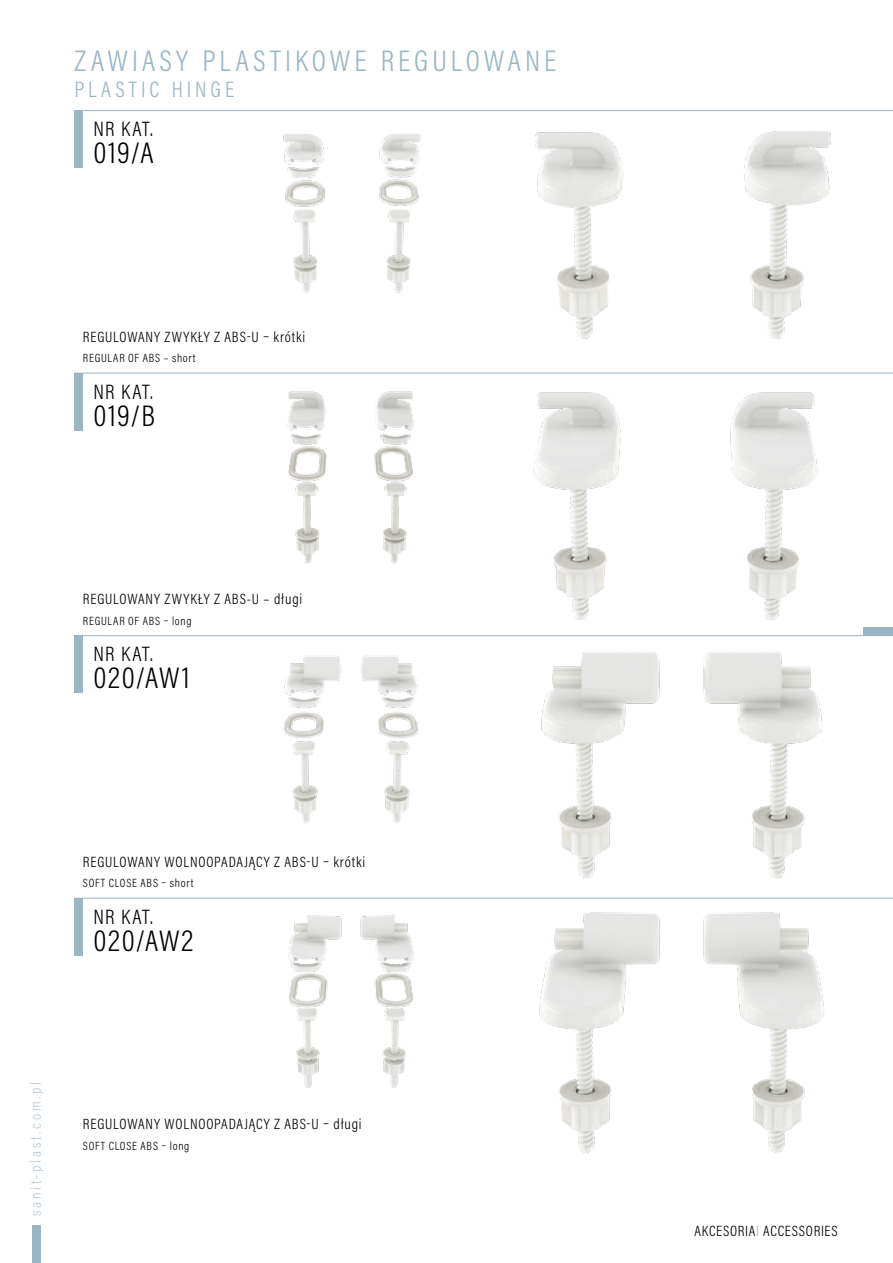
<style>
.page{position:relative;width:893px;height:1263px;background:#fff}
.page>*{position:absolute;margin:0;border:0;box-sizing:border-box;transform-origin:0 0}
.t1{font:300 30px "Acumin Pro Cond";letter-spacing:.135em;color:#9ab5c3}
.t2{font:300 30px "Acumin Pro Cond";letter-spacing:.055em;color:#000}
.t3{font:300 22.5px "Acumin Pro Cond";letter-spacing:.175em;color:#9ab5c3}
.t4{font:300 21px "Acumin Pro Cond";letter-spacing:.05em;color:#000}
.t5{font:300 15px "Acumin Pro Cond";letter-spacing:.055em;color:#000}
.t6{font:300 15px "Acumin Pro Cond";letter-spacing:.185em;color:#b9cad4}
.t7{font:300 12px "Acumin Pro Cond";letter-spacing:.065em;color:#000}
.s1{color:#9ab5c3}
</style>
<div class="page">
<div style="left:863px;top:627px;width:30px;height:9px;background:#9ab5c3"></div>
<img style="left:283px;top:655px;width:136px;height:169px">
<img style="left:283px;top:133px;width:138px;height:161px">
<img style="left:288px;top:915px;width:126px;height:173px">
<img style="left:287px;top:391px;width:127px;height:173px">
<hr style="left:74px;top:898px;width:819px;height:1px;background:#9ab5c3">
<hr style="left:74px;top:635px;width:819px;height:1px;background:#9ab5c3">
<hr style="left:74px;top:373px;width:819px;height:1px;background:#9ab5c3">
<hr style="left:74px;top:110px;width:819px;height:1px;background:#9ab5c3">
<img style="left:535px;top:131px;width:296px;height:208px">
<img style="left:533px;top:392px;width:285px;height:185px">
<img style="left:539px;top:920px;width:285px;height:234px">
<img style="left:499px;top:577px;width:365px;height:343px">
<div style="left:74px;top:110px;width:9px;height:58px;background:#9ab5c3"></div>
<div style="left:74px;top:373px;width:9px;height:57px;background:#9ab5c3"></div>
<div style="left:74px;top:635px;width:9px;height:58px;background:#9ab5c3"></div>
<div style="left:74px;top:898px;width:9px;height:57px;background:#9ab5c3"></div>
<div style="left:32px;top:1225px;width:9px;height:38px;background:#9ab5c3"></div>
<h1 class="t1" style="left:74px;top:41px;width:483px">ZAWIASY PLASTIKOWE REGULOWANE</h1>
<h2 class="t3" style="left:74px;top:75px;width:161px">PLASTIC HINGE</h2>
<h3 class="t4" style="left:94px;top:115px;width:61px">NR KAT.</h3>
<h1 class="t2" style="left:94px;top:134px;width:61px">019/A</h1>
<p class="t5" style="left:83px;top:327px;width:224px">REGULOWANY ZWYKŁY Z ABS-U – krótki</p>
<p class="t7" style="left:83px;top:350px;width:114px">REGULAR OF ABS – short</p>
<h3 class="t4" style="left:94px;top:379px;width:61px">NR KAT.</h3>
<h1 class="t2" style="left:94px;top:397px;width:63px">019/B</h1>
<p class="t5" style="left:83px;top:589px;width:221px">REGULOWANY ZWYKŁY Z ABS-U – długi</p>
<p class="t7" style="left:83px;top:613px;width:110px">REGULAR OF ABS – long</p>
<h3 class="t4" style="left:94px;top:640px;width:61px">NR KAT.</h3>
<h1 class="t2" style="left:94px;top:659px;width:98px">020/AW1</h1>
<p class="t5" style="left:83px;top:852px;width:284px">REGULOWANY WOLNOOPADAJĄCY Z ABS-U – krótki</p>
<p class="t7" style="left:83px;top:875px;width:112px">SOFT CLOSE ABS – short</p>
<h3 class="t4" style="left:94px;top:903px;width:61px">NR KAT.</h3>
<h1 class="t2" style="left:94px;top:921px;width:101px">020/AW2</h1>
<p class="t6" style="left:26px;top:1216px;width:136px;rotate:-90deg">sanit-plast.com.pl</p>
<p class="t5" style="left:83px;top:1114px;width:280px">REGULOWANY WOLNOOPADAJĄCY Z ABS-U – długi</p>
<p class="t7" style="left:83px;top:1138px;width:108px">SOFT CLOSE ABS – long</p>
<p class="t5" style="left:695px;top:1221px;width:145px">AKCESORIA<span class="s1">I</span> ACCESSORIES</p>
</div>
